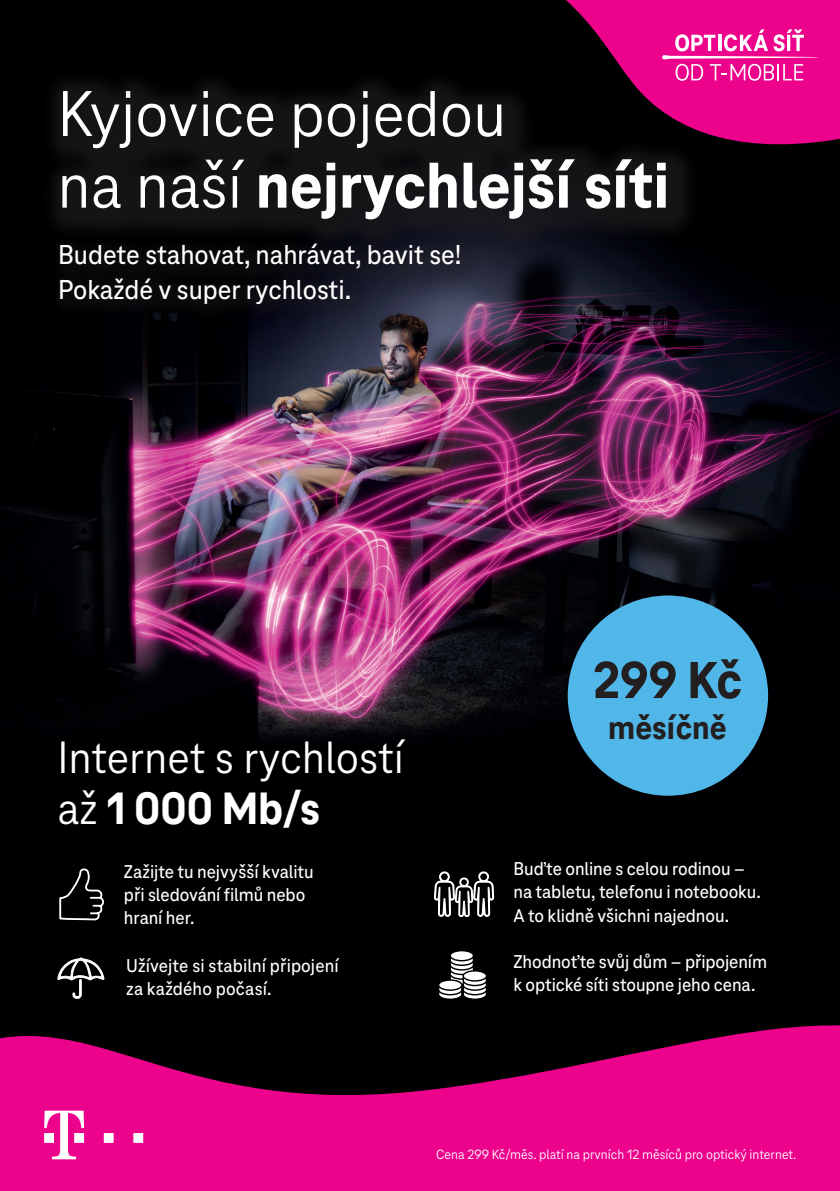
<style>
.page{position:relative;width:840px;height:1191px;background:#fff}
.page>*{position:absolute;margin:0;border:0;box-sizing:border-box;transform-origin:0 0}
.t1{font:67.2px/71.6px "Tele Neo";color:#fff}
.t2{font:800 53.8px "Tele Neo";color:#231f20}
.t3{font:47px/51.6px "Tele Neo";color:#fff}
.t4{font:800 34.4px "Tele Neo";color:#231f20}
.t5{font:500 28.6px/34.2px "Tele Neo";color:#fff}
.t6{font:500 19.4px/23.2px "Tele Neo";letter-spacing:-.005em;color:#fff}
.t7{font:14px "Tele Neo";color:#fff}
.s1{font-weight:800}
</style>
<div class="page">
<img style="left:0;top:507px;width:839px;height:446px">
<img style="left:0;top:0;width:839px;height:507px">
<svg style="left:304px;top:0;width:535px;height:269px;background:#4b012d"></svg>
<svg style="left:661px;top:29px;width:157px;height:52px"></svg>
<div style="left:48px;top:233px;width:431px;height:91px;background:#231f20;opacity:.33"></div>
<svg style="left:0;top:953px;width:839px;height:238px;background:#80014c"></svg>
<svg style="left:44px;top:1110px;width:40px;height:49px"></svg>
<svg style="left:104px;top:1133px;width:10px;height:9px"></svg>
<svg style="left:133px;top:1133px;width:10px;height:9px"></svg>
<div style="left:567px;top:595px;width:200px;height:200px;background:#50b7e8;border-radius:50%"></div>
<svg style="left:58px;top:867px;width:46px;height:54px;background:#242425"></svg>
<svg style="left:433px;top:866px;width:61px;height:63px"></svg>
<svg style="left:57px;top:957px;width:47px;height:41px"></svg>
<div style="left:40px;top:69px;width:660px;height:185px;background:#231f20;opacity:.63"></div>
<svg style="left:439px;top:951px;width:46px;height:47px"></svg>
<h1 class="t1" style="left:57px;top:79px;width:613px">Kyjovice pojedou<br>na naší <span class="s1">nejrychlejší síti</span></h1>
<h3 class="t5" style="left:58px;top:238px;width:405px">Budete stahovat, nahrávat, bavit se!<br>Pokaždé v super rychlosti.</h3>
<h3 class="t3" style="left:57px;top:732px;width:348px">Internet s rychlostí až <span class="s1">1 000 Mb/s</span></h3>
<h2 class="t2" style="left:592px;top:650px;width:150px">299 Kč</h2>
<h3 class="t4" style="left:608px;top:709px;width:120px">měsíčně</h3>
<p class="t6" style="left:124px;top:860px;width:191px">Zažijte tu nejvyšší kvalitu při sledování filmů nebo hraní her.</p>
<p class="t6" style="left:513px;top:857px;width:249px">Buďte online s celou rodinou – na tabletu, telefonu i notebooku.<br>A to klidně všichni najednou.</p>
<p class="t6" style="left:126px;top:954px;width:214px">Užívejte si stabilní připojení za každého počasí.</p>
<p class="t6" style="left:513px;top:950px;width:255px">Zhodnoťte svůj dům – připojením k optické síti stoupne jeho cena.</p>
<p class="t7" style="left:436px;top:1146px;width:361px">Cena 299 Kč/měs. platí na prvních 12 měsíců pro optický internet.</p>
</div>
